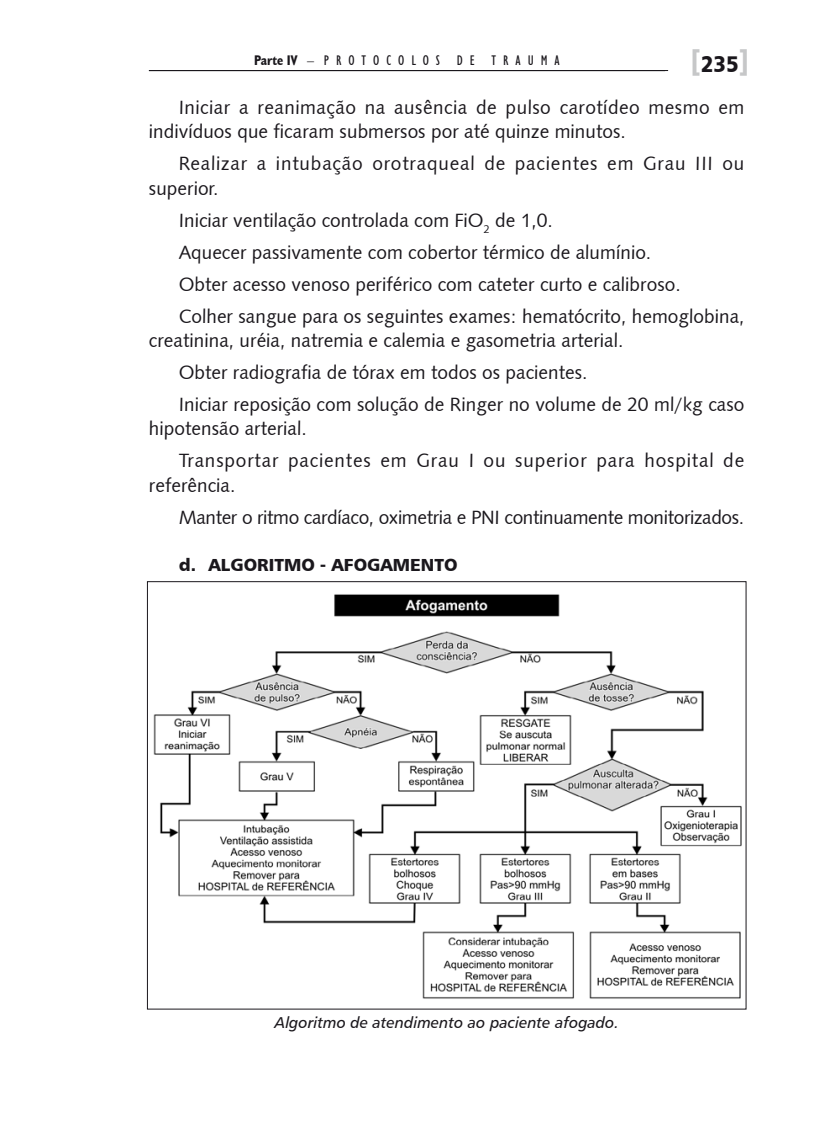
<style>
.page{position:relative;width:819px;height:1141px;background:#fff}
.page>*{position:absolute;margin:0;border:0;box-sizing:border-box;transform-origin:0 0}
.t1{font:22.75px "Humanist 777 BT Black B";color:#1a171c;scale:.9 1}
.t2{font:19.25px/31.8px "Humanist 531 BT Roman A";color:#1a171c}
.t3{font:19.25px/24.5px "Humanist 531 BT Roman A";letter-spacing:.04em;color:#1a171c}
.t4{font:19.25px/24.5px "Humanist 531 BT Roman A";letter-spacing:.02em;color:#1a171c}
.t5{font:19.25px/31.8px "Humanist 531 BT Roman A";letter-spacing:-.02em;color:#1a171c}
.t6{font:17.5px "Humanist 777 BT Black B";color:#1a171c}
.t7{font:15.75px "Humanist 777 BT Italic B";color:#1a171c}
.t8{font:condensed 14px "Humanist 521 BT";letter-spacing:.5em;color:#1a171c}
.s1{font-weight:700}
.s2{font-size:29.75px;color:#c6c7c8}
</style>
<div class="page">
<hr style="left:149px;top:70px;width:519px;height:1px;background:#1a171c">
<img style="left:153px;top:594px;width:589px;height:405px">
<p class="t8" style="left:254px;top:52px;width:307px"><span class="s1">Parte IV</span> – PROTOCOLOS DE TRAU MA</p>
<p class="t1" style="left:690px;top:50px;width:67px"><span class="s2">[</span>235<span class="s2">]</span></p>
<p class="t4" style="left:149px;top:94px;width:597px;text-indent:30px">Iniciar a reanimação na ausência de pulso carotídeo mesmo em indivíduos que ficaram submersos por até quinze minutos.</p>
<p class="t3" style="left:149px;top:151px;width:597px;text-indent:30px">Realizar a intubação orotraqueal de pacientes em Grau III ou superior.</p>
<p class="t2" style="left:179px;top:204px;width:567px">Iniciar ventilação controlada com FiO<sub>2</sub> de 1,0.<br>Aquecer passivamente com cobertor térmico de alumínio.<br>Obter acesso venoso periférico com cateter curto e calibroso.<br>Colher sangue para os seguintes exames: hematócrito, hemoglobina,</p>
<p class="t2" style="left:179px;top:324px;width:567px;text-indent:-30px">creatinina, uréia, natremia e calemia e gasometria arterial.<br>Obter radiografia de tórax em todos os pacientes.<br>Iniciar reposição com solução de Ringer no volume de 20 ml/kg caso</p>
<p class="t3" style="left:179px;top:412px;width:567px;line-height:31.8px;text-indent:-30px">hipotensão arterial.<br>Transportar pacientes em Grau I ou superior para hospital de</p>
<p class="t5" style="left:179px;top:469px;width:567px;text-indent:-30px">referência.<br>Manter o ritmo cardíaco, oximetria e PNI continuamente monitorizados.</p>
<p class="t6" style="left:179px;top:553px;width:280px">d. ALGORITMO - AFOGAMENTO</p>
<p class="t7" style="left:274px;top:1013px;width:346px">Algoritmo de atendimento ao paciente afogado.</p>
</div>
